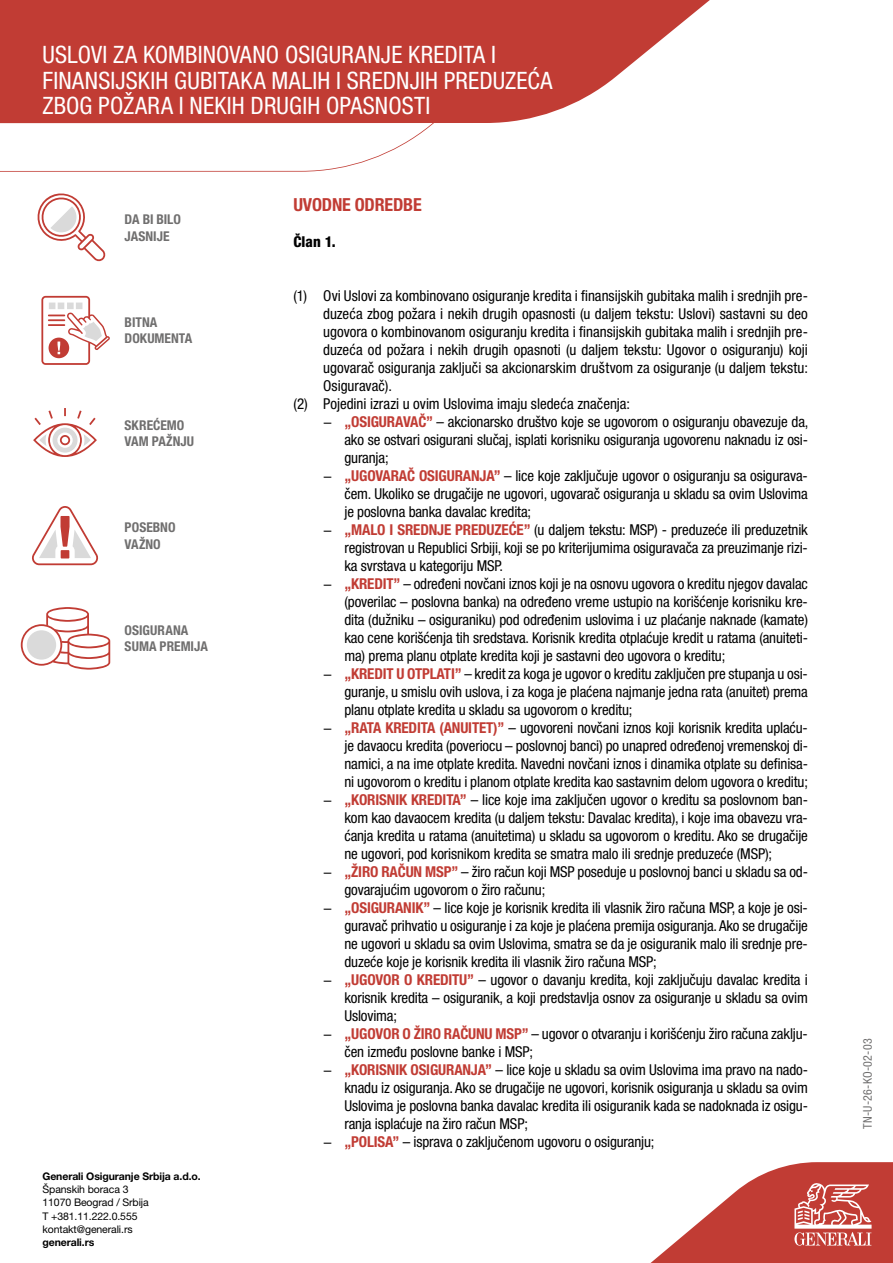
<style>
.page{position:relative;width:893px;height:1263px;background:#fff}
.page>*{position:absolute;margin:0;border:0;box-sizing:border-box;transform-origin:0 0}
.t1{font:condensed 24px/25.5px "Helvetica Neue LT Pro";letter-spacing:.005em;color:#fff}
.t2{font:700 condensed 18px "Helvetica Neue LT Pro";letter-spacing:-.01em;color:#c13c34}
.t3{font:condensed 15px "Helvetica Neue LT Pro";letter-spacing:-.01em;color:#000}
.t4{font:800 condensed 15px "Helvetica Neue LT Pro";color:#000}
.t5{font:700 condensed 13.5px/16.5px "Helvetica Neue LT Pro";color:#706f6f}
.t6{font:condensed 12px "Helvetica Neue LT Pro";letter-spacing:.025em;color:#706f6f}
.t7{font:10.5px/13px "Helvetica Neue LT Pro";letter-spacing:-.01em;color:#000}
.t8{font:700 10.5px "Helvetica Neue LT Pro";letter-spacing:-.01em;color:#000}
.s1{font-stretch:normal}
.s2{font-weight:700;color:#c13c34}
</style>
<div class="page">
<svg style="left:0;top:123px;width:434px;height:49px"></svg>
<svg style="left:0;top:0;width:710px;height:123px;background:#c7514a"></svg>
<svg style="left:650px;top:1162px;width:243px;height:101px"></svg>
<svg style="left:37px;top:193px;width:69px;height:69px"></svg>
<svg style="left:41px;top:296px;width:69px;height:69px"></svg>
<svg style="left:33px;top:408px;width:64px;height:49px"></svg>
<svg style="left:32px;top:506px;width:66px;height:59px"></svg>
<svg style="left:21px;top:607px;width:89px;height:63px"></svg>
<div style="left:27px;top:630px;width:29px;height:30px;background:#dadada;border-radius:50%"></div>
<h1 class="t1" style="left:43px;top:42px;width:511px">USLOVI ZA KOMBINOVANO OSIGURANJE KREDITA I<br>FINANSIJSKIH GUBITAKA MALIH I SREDNJIH PREDUZEĆA<br>ZBOG POŽARA I NEKIH DRUGIH OPASNOSTI</h1>
<p class="t5" style="left:125px;top:211px;width:58px">DA BI BILO<br>JASNIJE</p>
<p class="t5" style="left:125px;top:314px;width:69px">BITNA<br>DOKUMENTA</p>
<p class="t5" style="left:125px;top:416px;width:71px">SKREĆEMO<br>VAM PAŽNJU</p>
<p class="t5" style="left:125px;top:519px;width:52px">POSEBNO<br>VAŽNO</p>
<p class="t5" style="left:125px;top:622px;width:85px">OSIGURANA<br>SUMA PREMIJA</p>
<p class="t8" style="left:43px;top:1170px;width:160px">Generali Osiguranje Srbija a.d.o.</p>
<p class="t7" style="left:43px;top:1183px;width:108px">Španskih boraca 3<br>11070 Beograd / Srbija<br>T +381.11.222.0.555 kontakt@generali.rs</p>
<p class="t8" style="left:43px;top:1235px;width:53px">generali.rs</p>
<p class="t2" style="left:293px;top:194px;width:130px">UVODNE ODREDBE</p>
<p class="t4" style="left:293px;top:232px;width:44px">Član 1.</p>
<p class="t3" style="left:293px;top:287px;width:516px">(1) Ovi Uslovi za kombinovano osiguranje kredita i finansijskih gubitaka malih i srednjih pre-</p>
<p class="t3" style="left:323px;top:305px;width:486px">duzeća zbog požara i nekih drugih opasnosti (u daljem tekstu: Uslovi) sastavni su deo</p>
<p class="t3" style="left:323px;top:323px;width:486px">ugovora o kombinovanom osiguranju kredita i finansijskih gubitaka malih i srednjih pre-</p>
<p class="t3" style="left:323px;top:341px;width:486px">duzeća od požara i nekih drugih opasnoti (u daljem tekstu: Ugovor o osiguranju) koji</p>
<p class="t3" style="left:323px;top:359px;width:486px">ugovarač osiguranja zaključi sa akcionarskim društvom za osiguranje (u daljem tekstu:</p>
<p class="t3" style="left:323px;top:377px;width:70px">Osiguravač).</p>
<p class="t3" style="left:293px;top:395px;width:338px">(2) Pojedini izrazi u ovim Uslovima imaju sledeća značenja:</p>
<p class="t3" style="left:323px;top:413px;width:487px"><span class="s1">−</span> <span class="s2">„OSIGURAVAČ”</span> – akcionarsko društvo koje se ugovorom o osiguranju obavezuje da,</p>
<p class="t3" style="left:344px;top:431px;width:465px">ako se ostvari osigurani slučaj, isplati korisniku osiguranja ugovorenu naknadu iz osi-</p>
<p class="t3" style="left:344px;top:449px;width:46px">guranja;</p>
<p class="t3" style="left:323px;top:467px;width:486px"><span class="s1">−</span> <span class="s2">„UGOVARAČ OSIGURANJA”</span> – lice koje zaključuje ugovor o osiguranju sa osigurava-</p>
<p class="t3" style="left:344px;top:485px;width:465px">čem. Ukoliko se drugačije ne ugovori, ugovarač osiguranja u skladu sa ovim Uslovima</p>
<p class="t3" style="left:344px;top:503px;width:188px">je poslovna banka davalac kredita;</p>
<p class="t3" style="left:323px;top:521px;width:486px"><span class="s1">−</span> <span class="s2">„MALO I SREDNJE PREDUZEĆE”</span> (u daljem tekstu: MSP) - preduzeće ili preduzetnik</p>
<p class="t3" style="left:344px;top:539px;width:465px">registrovan u Republici Srbiji, koji se po kriterijumima osiguravača za preuzimanje rizi-</p>
<p class="t3" style="left:344px;top:557px;width:160px">ka svrstava u kategoriju MSP.</p>
<p class="t3" style="left:323px;top:575px;width:486px"><span class="s1">−</span> <span class="s2">„KREDIT”</span> – određeni novčani iznos koji je na osnovu ugovora o kreditu njegov davalac</p>
<p class="t3" style="left:344px;top:593px;width:465px">(poverilac – poslovna banka) na određeno vreme ustupio na korišćenje korisniku kre-</p>
<p class="t3" style="left:344px;top:611px;width:465px">dita (dužniku – osiguraniku) pod određenim uslovima i uz plaćanje naknade (kamate)</p>
<p class="t3" style="left:344px;top:629px;width:465px">kao cene korišćenja tih sredstava. Korisnik kredita otplaćuje kredit u ratama (anuiteti-</p>
<p class="t3" style="left:344px;top:647px;width:382px">ma) prema planu otplate kredita koji je sastavni deo ugovora o kreditu;</p>
<p class="t3" style="left:323px;top:665px;width:486px"><span class="s1">−</span> <span class="s2">„KREDIT U OTPLATI”</span> – kredit za koga je ugovor o kreditu zaključen pre stupanja u osi-</p>
<p class="t3" style="left:344px;top:683px;width:465px">guranje, u smislu ovih uslova, i za koga je plaćena najmanje jedna rata (anuitet) prema</p>
<p class="t3" style="left:344px;top:701px;width:289px">planu otplate kredita u skladu sa ugovorom o kreditu;</p>
<p class="t3" style="left:323px;top:719px;width:486px"><span class="s1">−</span> <span class="s2">„RATA KREDITA (ANUITET)”</span> – ugovoreni novčani iznos koji korisnik kredita uplaću-</p>
<p class="t3" style="left:344px;top:737px;width:465px">je davaocu kredita (poveriocu – poslovnoj banci) po unapred određenoj vremenskoj di-</p>
<p class="t3" style="left:344px;top:755px;width:465px">namici, a na ime otplate kredita. Navedni novčani iznos i dinamika otplate su definisa-</p>
<p class="t3" style="left:344px;top:773px;width:465px">ni ugovorom o kreditu i planom otplate kredita kao sastavnim delom ugovora o kreditu;</p>
<p class="t3" style="left:323px;top:791px;width:486px"><span class="s1">−</span> <span class="s2">„KORISNIK KREDITA”</span> – lice koje ima zaključen ugovor o kreditu sa poslovnom ban-</p>
<p class="t3" style="left:344px;top:809px;width:465px">kom kao davaocem kredita (u daljem tekstu: Davalac kredita), i koje ima obavezu vra-</p>
<p class="t3" style="left:344px;top:827px;width:465px">ćanja kredita u ratama (anuitetima) u skladu sa ugovorom o kreditu. Ako se drugačije</p>
<p class="t3" style="left:344px;top:845px;width:429px">ne ugovori, pod korisnikom kredita se smatra malo ili srednje preduzeće (MSP);</p>
<p class="t3" style="left:323px;top:863px;width:486px"><span class="s1">−</span> <span class="s2">„ŽIRO RAČUN MSP”</span> – žiro račun koji MSP poseduje u poslovnoj banci u skladu sa od-</p>
<p class="t3" style="left:344px;top:881px;width:202px">govarajućim ugovorom o žiro računu;</p>
<p class="t3" style="left:323px;top:899px;width:486px"><span class="s1">−</span> <span class="s2">„OSIGURANIK”</span> – lice koje je korisnik kredita ili vlasnik žiro računa MSP, a koje je osi-</p>
<p class="t3" style="left:344px;top:917px;width:465px">guravač prihvatio u osiguranje i za koje je plaćena premija osiguranja. Ako se drugačije</p>
<p class="t3" style="left:344px;top:935px;width:465px">ne ugovori u skladu sa ovim Uslovima, smatra se da je osiguranik malo ili srednje pre-</p>
<p class="t3" style="left:344px;top:953px;width:314px">duzeće koje je korisnik kredita ili vlasnik žiro računa MSP;</p>
<p class="t3" style="left:323px;top:971px;width:486px"><span class="s1">−</span> <span class="s2">„UGOVOR O KREDITU”</span> – ugovor o davanju kredita, koji zaključuju davalac kredita i</p>
<p class="t3" style="left:344px;top:989px;width:465px">korisnik kredita – osiguranik, a koji predstavlja osnov za osiguranje u skladu sa ovim</p>
<p class="t3" style="left:344px;top:1007px;width:54px">Uslovima;</p>
<p class="t3" style="left:323px;top:1025px;width:486px"><span class="s1">−</span> <span class="s2">„UGOVOR O ŽIRO RAČUNU MSP”</span> – ugovor o otvaranju i korišćenju žiro računa zaklju-</p>
<p class="t3" style="left:344px;top:1043px;width:190px">čen između poslovne banke i MSP;</p>
<p class="t3" style="left:323px;top:1061px;width:486px"><span class="s1">−</span> <span class="s2">„KORISNIK OSIGURANJA”</span> – lice koje u skladu sa ovim Uslovima ima pravo na nado-</p>
<p class="t3" style="left:344px;top:1079px;width:465px">knadu iz osiguranja. Ako se drugačije ne ugovori, korisnik osiguranja u skladu sa ovim</p>
<p class="t3" style="left:344px;top:1097px;width:465px">Uslovima je poslovna banka davalac kredita ili osiguranik kada se nadoknada iz osigu-</p>
<p class="t3" style="left:344px;top:1115px;width:185px">ranja isplaćuje na žiro račun MSP;</p>
<p class="t3" style="left:323px;top:1133px;width:333px"><span class="s1">−</span> <span class="s2">„POLISA”</span> – isprava o zaključenom ugovoru o osiguranju;</p>
<p class="t6" style="left:860px;top:1129px;width:92px;rotate:-90deg">TN-U-26-KO-02-03</p>
</div>
